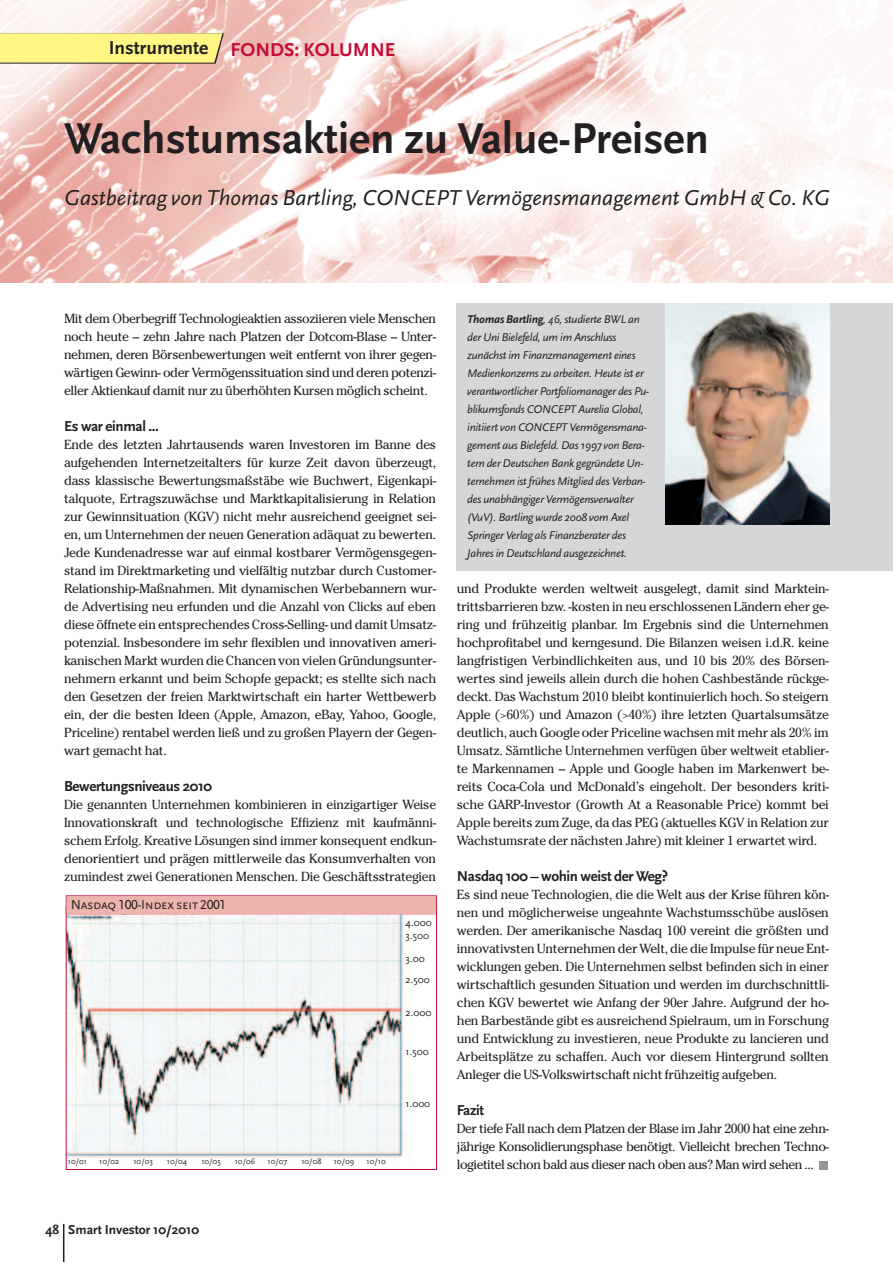
<style>
.page{position:relative;width:893px;height:1263px;background:#fff}
.page>*{position:absolute;margin:0;border:0;box-sizing:border-box;transform-origin:0 0}
.t1{font:700 45px "Scala Sans";color:#231f20}
.t2{font:italic 22.5px "Scala Sans";color:#231f20}
.t3{font:700 19.5px "Scala Sans";color:#c40c37}
.t4{font:700 15px "Scala Sans";letter-spacing:-.025em;color:#231f20}
.t5{font:13.5px "Scala Sans Caps";letter-spacing:-.025em;color:#231f20}
.t6{font:700 13.5px "Scala Sans";color:#231f20}
.t7{font:13.2px/18px "Cheltenham";letter-spacing:-.02em;color:#231f20;text-align:justify}
.t8{font:italic 11.7px/18px "Scala Sans";letter-spacing:-.02em;color:#231f20}
.t9{font:10.5px/13.2px "Scala Sans";color:#231f20}
.t10{font:8.25px "Scala Sans";color:#231f20}
.s1{color:#231f20}
.s2{font-weight:700}
</style>
<div class="page">
<img style="left:0;top:0;width:892px;height:282px">
<div style="left:819px;top:1161px;width:8px;height:8px;background:#939598"></div>
<hr style="left:63px;top:1224px;width:1px;height:38px;background:#231f20">
<svg style="left:0;top:33px;width:224px;height:31px;background:#f4ea82"></svg>
<img style="left:68px;top:914px;width:345px;height:244px">
<div style="left:67px;top:896px;width:369px;height:18px;background:#ecb4ac"></div>
<div style="left:456px;top:303px;width:436px;height:268px;background:#d5d6d8"></div>
<img style="left:665px;top:304px;width:164px;height:221px">
<h3 class="t3" style="left:109px;top:42px;width:288px"><span class="s1">Instrumente</span> FONDS: KOLUMNE</h3>
<h1 class="t1" style="left:64px;top:120px;width:646px">Wachstumsaktien zu Value-Preisen</h1>
<h2 class="t2" style="left:64px;top:189px;width:767px">Gastbeitrag von Thomas Bartling, CONCEPT Vermögensmanagement GmbH &amp; Co. KG</h2>
<p class="t7" style="left:64px;top:311px;width:374px">Mit dem Oberbegriff Technologieaktien assoziieren viele Menschen noch heute – zehn Jahre nach Platzen der Dotcom-Blase – Unter&shy;nehmen, deren Börsenbewertungen weit entfernt von ihrer gegen&shy;wärtigen Gewinn- oder Vermögenssituation sind und deren potenzi&shy;eller Aktienkauf damit nur zu überhöhten Kursen möglich scheint.</p>
<p class="t4" style="left:64px;top:420px;width:96px">Es war einmal ...</p>
<p class="t7" style="left:64px;top:437px;width:374px">Ende des letzten Jahrtausends waren Investoren im Banne des aufgehenden Internetzeitalters für kurze Zeit davon überzeugt, dass klassische Bewertungsmaßstäbe wie Buchwert, Eigenkapi&shy;talquote, Ertragszuwächse und Marktkapitalisierung in Relation zur Gewinnsituation (KGV) nicht mehr ausreichend geeignet sei&shy;en, um Unternehmen der neuen Generation adäquat zu bewerten.<br>Jede Kundenadresse war auf einmal kostbarer Vermögensgegen&shy;stand im Direktmarketing und vielfältig nutzbar durch Customer-Relationship-Maßnahmen. Mit dynamischen Werbebannern wur&shy;de Advertising neu erfunden und die Anzahl von Clicks auf eben diese öffnete ein entsprechendes Cross-Selling- und damit Umsatz&shy;potenzial. Insbesondere im sehr flexiblen und innovativen ameri&shy;kanischen Markt wurden die Chancen von vielen Gründungsunter&shy;nehmern erkannt und beim Schopfe gepackt; es stellte sich nach den Gesetzen der freien Marktwirtschaft ein harter Wettbewerb ein, der die besten Ideen (Apple, Amazon, eBay, Yahoo, Google, Priceline) rentabel werden ließ und zu großen Playern der Gegen&shy;wart gemacht hat.</p>
<p class="t4" style="left:64px;top:780px;width:149px">Bewertungsniveaus 2010</p>
<p class="t7" style="left:64px;top:797px;width:374px">Die genannten Unternehmen kombinieren in einzigartiger Weise Innovationskraft und technologische Effizienz mit kaufmänni&shy;schem Erfolg. Kreative Lösungen sind immer konsequent endkun&shy;denorientiert und prägen mittlerweile das Konsumverhalten von zumindest zwei Generationen Menschen. Die Geschäftsstrategien</p>
<p class="t5" style="left:71px;top:897px;width:157px">Nasdaq 100-Index seit 2001</p>
<p class="t9" style="left:406px;top:917px;width:28px">4.000<br>3.500</p>
<p class="t9" style="left:406px;top:949px;width:26px;line-height:21px">3.00<br>2.500</p>
<p class="t9" style="left:406px;top:1007px;width:27px">2.000</p>
<p class="t9" style="left:406px;top:1046px;width:25px">1.500</p>
<p class="t9" style="left:406px;top:1098px;width:26px">1.000</p>
<p class="t10" style="left:68px;top:1158px;width:21px">10/01</p>
<p class="t10" style="left:99px;top:1158px;width:22px">10/02</p>
<p class="t10" style="left:133px;top:1158px;width:21px">10/03</p>
<p class="t10" style="left:167px;top:1158px;width:22px">10/04</p>
<p class="t10" style="left:201px;top:1158px;width:21px">10/05</p>
<p class="t10" style="left:235px;top:1158px;width:22px">10/06</p>
<p class="t10" style="left:267px;top:1158px;width:21px">10/07</p>
<p class="t10" style="left:301px;top:1158px;width:22px">10/08</p>
<p class="t10" style="left:334px;top:1158px;width:22px">10/09</p>
<p class="t10" style="left:366px;top:1158px;width:21px">10/10</p>
<p class="t8" style="left:467px;top:312px;width:184px"><span class="s2">Thomas Bartling</span>, 46, studierte BWL an der Uni Bielefeld, um im Anschluss zunächst im Finanzmanagement eines Medienkonzerns zu arbeiten. Heute ist er verantwortlicher Portfoliomanager des Pu&shy;blikumsfonds CONCEPT Aurelia Global, initiiert von CONCEPT Vermögensmana&shy;gement aus Bielefeld. Das 1997 von Bera&shy;tern der Deutschen Bank gegründete Un&shy;ternehmen ist frühes Mitglied des Verban&shy;des unabhängiger Vermögensverwalter (VuV). Bartling wurde 2008 vom Axel Springer Verlag als Finanzberater des Jahres in Deutschland ausgezeichnet.</p>
<p class="t7" style="left:457px;top:581px;width:374px">und Produkte werden weltweit ausgelegt, damit sind Marktein&shy;trittsbarrieren bzw. -kosten in neu erschlossenen Ländern eher ge&shy;ring und frühzeitig planbar. Im Ergebnis sind die Unternehmen hochprofitabel und kerngesund. Die Bilanzen weisen i.d.R. keine langfristigen Verbindlichkeiten aus, und 10 bis 20% des Börsen&shy;wertes sind jeweils allein durch die hohen Cashbestände rückge&shy;deckt. Das Wachstum 2010 bleibt kontinuierlich hoch. So steigern Apple (&gt;60%) und Amazon (&gt;40%) ihre letzten Quartalsumsätze deutlich, auch Google oder Priceline wachsen mit mehr als 20% im Umsatz. Sämtliche Unternehmen verfügen über weltweit etablier&shy;te Markennamen – Apple und Google haben im Markenwert be&shy;reits Coca-Cola und McDonald’s eingeholt. Der besonders kriti&shy;sche GARP-Investor (Growth At a Reasonable Price) kommt bei Apple bereits zum Zuge, da das PEG (aktuelles KGV in Relation zur Wachstumsrate der nächsten Jahre) mit kleiner 1 erwartet wird.</p>
<p class="t4" style="left:457px;top:870px;width:213px">Nasdaq 100 – wohin weist der Weg?</p>
<p class="t7" style="left:457px;top:887px;width:374px">Es sind neue Technologien, die die Welt aus der Krise führen kön&shy;nen und möglicherweise ungeahnte Wachstumsschübe auslösen werden. Der amerikanische Nasdaq 100 vereint die größten und innovativsten Unternehmen der Welt, die die Impulse für neue Ent&shy;wicklungen geben. Die Unternehmen selbst befinden sich in einer wirtschaftlich gesunden Situation und werden im durchschnittli&shy;chen KGV bewertet wie Anfang der 90er Jahre. Aufgrund der ho&shy;hen Barbestände gibt es ausreichend Spielraum, um in Forschung und Entwicklung zu investieren, neue Produkte zu lancieren und Arbeitsplätze zu schaffen. Auch vor diesem Hintergrund sollten Anleger die US-Volkswirtschaft nicht frühzeitig aufgeben.</p>
<p class="t4" style="left:457px;top:1104px;width:29px">Fazit</p>
<p class="t7" style="left:457px;top:1121px;width:374px">Der tiefe Fall nach dem Platzen der Blase im Jahr 2000 hat eine zehn&shy;jährige Konsolidierungsphase benötigt. Vielleicht brechen Techno&shy;logietitel schon bald aus dieser nach oben aus? Man wird sehen ...</p>
<p class="t6" style="left:45px;top:1224px;width:15px">48</p>
<p class="t6" style="left:68px;top:1224px;width:132px">Smart Investor 10/2010</p>
</div>
